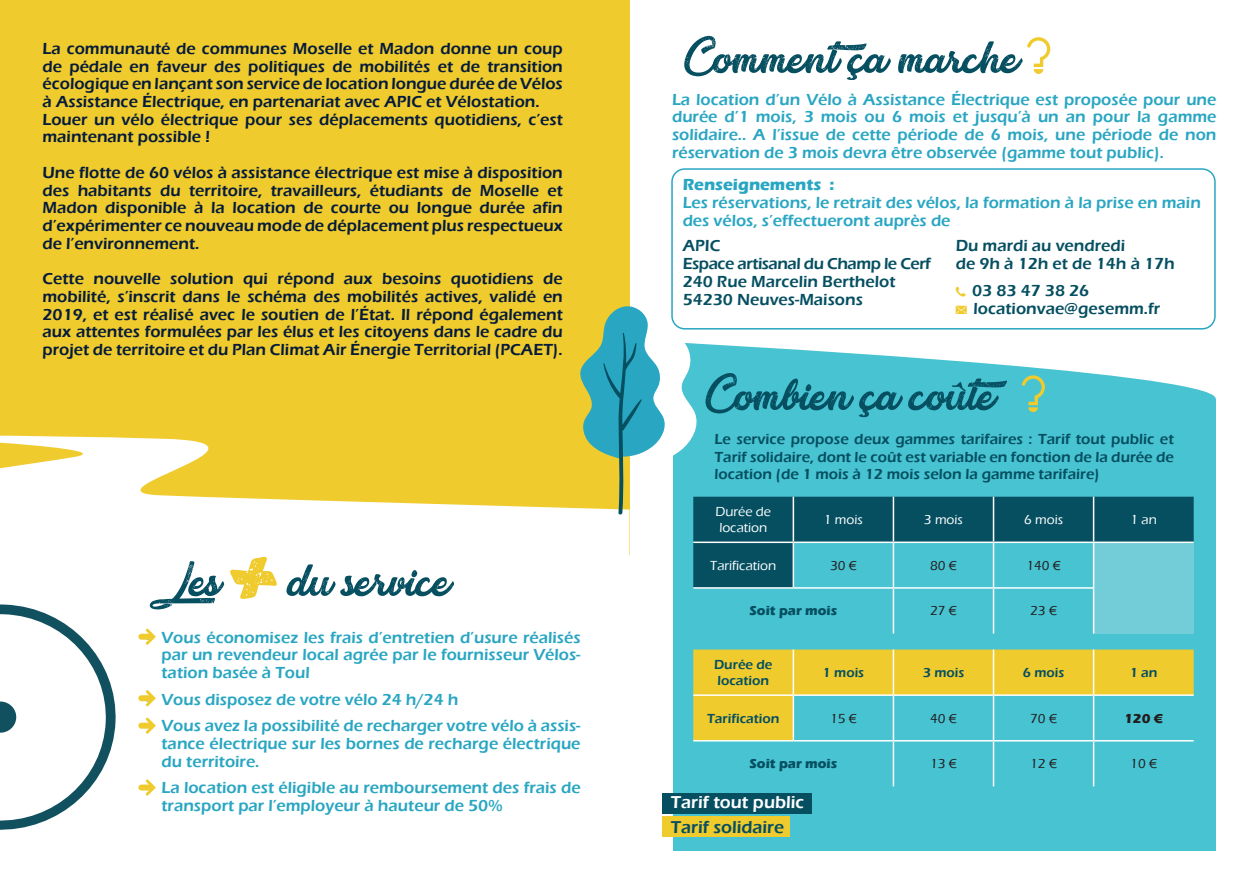
<style>
.page{position:relative;width:1259px;height:893px;background:#fff}
.page>*{position:absolute;margin:0;border:0;box-sizing:border-box;transform-origin:0 0}
.t1{font:205.8px "Atlantic Bentley";color:#efcb2d}
.t2{font:59.25px "Atlantic Bentley";color:#054f61}
.t3{font:600 17.7px "Eras ITC";color:#fff}
.t4{font:600 17.7px "Eras ITC";color:#054f61}
.t5{font:600 16.5px/17.7px "Eras ITC";color:#061b3b;text-align:justify}
.t6{font:600 16.5px/17.7px "Eras ITC";color:#29a6c2;text-align:justify}
.t7{font:600 16.5px/18px "Eras ITC";color:#054f61}
.t8{font:600 15px/17.7px "Eras ITC";color:#054f61;text-align:justify}
.t9{font:500 13.5px/16.2px "Eras ITC";color:#fff}
.t10{font:600 13.5px/16.2px "Eras ITC";color:#054f61}
.t11{font:500 13.5px "Eras ITC";color:#231f20}
.t12{font:700 13.5px "Eras ITC";color:#054f61}
.t13{font:700 13.5px "Eras ITC";color:#231f20}
.s1{font-weight:700}
</style>
<div class="page">
<svg style="left:700px;top:343px;width:515px;height:56px;fill:#48c3d1"></svg>
<div style="left:673px;top:399px;width:542px;height:451px;background:#48c3d1"></div>
<div style="left:0;top:0;width:629px;height:555px;background:#efcb2d"></div>
<svg style="left:0;top:435px;width:629px;height:120px;fill:#fff"></svg>
<svg style="left:579px;top:266px;width:121px;height:249px"></svg>
<svg style="left:693px;top:497px;width:500px;height:90px;fill:#054f61"></svg>
<div style="left:1093px;top:542px;width:100px;height:91px;background:#73cdd8"></div>
<hr style="left:792px;top:497px;width:2px;height:45px;background:#fff">
<hr style="left:892px;top:497px;width:2px;height:45px;background:#fff">
<hr style="left:992px;top:497px;width:2px;height:45px;background:#fff">
<hr style="left:1093px;top:497px;width:1px;height:45px;background:#fff">
<hr style="left:693px;top:542px;width:100px;height:1px;background:#fff">
<hr style="left:793px;top:542px;width:100px;height:1px;background:#fff">
<hr style="left:792px;top:543px;width:2px;height:44px;background:#fff">
<hr style="left:893px;top:542px;width:100px;height:1px;background:#fff">
<hr style="left:892px;top:543px;width:2px;height:44px;background:#fff">
<hr style="left:993px;top:542px;width:100px;height:1px;background:#fff">
<hr style="left:992px;top:543px;width:2px;height:44px;background:#fff">
<hr style="left:1093px;top:542px;width:100px;height:1px;background:#fff">
<hr style="left:1093px;top:543px;width:1px;height:44px;background:#fff">
<hr style="left:693px;top:587px;width:100px;height:2px;background:#fff">
<hr style="left:793px;top:587px;width:100px;height:2px;background:#fff">
<hr style="left:893px;top:587px;width:100px;height:2px;background:#fff">
<hr style="left:892px;top:589px;width:2px;height:44px;background:#fff">
<hr style="left:993px;top:587px;width:101px;height:2px;background:#fff">
<hr style="left:992px;top:589px;width:2px;height:44px;background:#fff">
<hr style="left:1093px;top:589px;width:1px;height:44px;background:#fff">
<svg style="left:693px;top:649px;width:500px;height:91px;fill:#efcb2d"></svg>
<hr style="left:792px;top:649px;width:2px;height:45px;background:#fff">
<hr style="left:892px;top:649px;width:2px;height:45px;background:#fff">
<hr style="left:992px;top:649px;width:2px;height:45px;background:#fff">
<hr style="left:1093px;top:649px;width:1px;height:45px;background:#fff">
<hr style="left:693px;top:694px;width:100px;height:2px;background:#fff">
<hr style="left:793px;top:694px;width:100px;height:2px;background:#fff">
<hr style="left:792px;top:696px;width:2px;height:44px;background:#fff">
<hr style="left:893px;top:694px;width:100px;height:2px;background:#fff">
<hr style="left:892px;top:696px;width:2px;height:44px;background:#fff">
<hr style="left:993px;top:694px;width:100px;height:2px;background:#fff">
<hr style="left:992px;top:696px;width:2px;height:44px;background:#fff">
<hr style="left:1093px;top:694px;width:100px;height:2px;background:#fff">
<hr style="left:1093px;top:696px;width:1px;height:44px;background:#fff">
<hr style="left:693px;top:740px;width:100px;height:1px;background:#fff">
<hr style="left:793px;top:740px;width:100px;height:1px;background:#fff">
<hr style="left:893px;top:740px;width:100px;height:1px;background:#fff">
<hr style="left:892px;top:741px;width:2px;height:45px;background:#fff">
<hr style="left:993px;top:740px;width:100px;height:1px;background:#fff">
<hr style="left:992px;top:741px;width:2px;height:45px;background:#fff">
<hr style="left:1093px;top:740px;width:100px;height:1px;background:#fff">
<hr style="left:1093px;top:741px;width:1px;height:45px;background:#fff">
<div style="left:662px;top:794px;width:149px;height:20px;background:#054f61"></div>
<div style="left:662px;top:817px;width:128px;height:20px;background:#efcb2d"></div>
<div style="left:141px;top:634px;width:10px;height:6px;background:#efcb2d"></div>
<svg style="left:143px;top:628px;width:13px;height:17px"></svg>
<div style="left:141px;top:695px;width:10px;height:6px;background:#efcb2d"></div>
<svg style="left:143px;top:690px;width:13px;height:17px"></svg>
<div style="left:141px;top:723px;width:10px;height:6px;background:#efcb2d"></div>
<svg style="left:143px;top:717px;width:13px;height:17px"></svg>
<div style="left:141px;top:784px;width:10px;height:6px;background:#efcb2d"></div>
<svg style="left:143px;top:779px;width:13px;height:17px"></svg>
<svg style="left:0;top:604px;width:116px;height:226px"></svg>
<svg style="left:1027px;top:37px;width:23px;height:37px"></svg>
<svg style="left:1021px;top:375px;width:24px;height:37px"></svg>
<div style="left:671px;top:168px;width:544px;height:162px;border:2px solid #29a6c2;border-radius:13px"></div>
<p class="t5" style="left:43px;top:40px;width:522px">La communauté de communes Moselle et Madon donne un coup de pédale en faveur des politiques de mobilités et de transition écologique en lançant son service de location longue durée de Vélos à Assistance Électrique, en partenariat avec APIC et Vélostation.</p>
<p class="t5" style="left:43px;top:110px;width:522px">Louer un vélo électrique pour ses déplacements quotidiens, c’est maintenant possible !</p>
<p class="t5" style="left:43px;top:164px;width:522px">Une flotte de 60 vélos à assistance électrique est mise à disposition des habitants du territoire, travailleurs, étudiants de Moselle et Madon disponible à la location de courte ou longue durée afin d’expérimenter ce nouveau mode de déplacement plus respectueux de l’environnement.</p>
<p class="t5" style="left:43px;top:270px;width:522px">Cette nouvelle solution qui répond aux besoins quotidiens de mobilité, s’inscrit dans le schéma des mobilités actives, validé en 2019, et est réalisé avec le soutien de l’État. Il répond également aux attentes formulées par les élus et les citoyens dans le cadre du projet de territoire et du Plan Climat Air Énergie Territorial (PCAET).</p>
<p class="t1" style="left:227px;top:453px;width:54px">+</p>
<p class="t2" style="left:149px;top:548px;width:305px">Les du service</p>
<p class="t6" style="left:161px;top:628px;width:420px;text-indent:-19px">• Vous économisez les frais d’entretien d’usure réalisés par un revendeur local agrée par le fournisseur Vélos&shy;tation basée à Toul</p>
<p class="t6" style="left:142px;top:690px;width:317px">• Vous disposez de votre vélo 24 h/24 h</p>
<p class="t6" style="left:161px;top:717px;width:420px;text-indent:-19px">• Vous avez la possibilité de recharger votre vélo à assis&shy;tance électrique sur les bornes de recharge électrique du territoire.</p>
<p class="t6" style="left:161px;top:779px;width:420px;text-indent:-19px">• La location est éligible au remboursement des frais de transport par l’employeur à hauteur de 50%</p>
<p class="t2" style="left:682px;top:25px;width:340px">Comment ça marche</p>
<p class="t6" style="left:672px;top:90px;width:546px">La location d’un Vélo à Assistance Électrique est proposée pour une durée d’1 mois, 3 mois ou 6 mois et jusqu’à un an pour la gamme solidaire.. A l’issue de cette période de 6 mois, une période de non réservation de 3 mois devra être observée (gamme tout public).</p>
<p class="t6" style="left:682px;top:176px;width:520px;text-align:left"><span class="s1">Renseignements :<br></span>Les réservations, le retrait des vélos, la formation à la prise en main des vélos, s’effectueront auprès de</p>
<p class="t7" style="left:682px;top:237px;width:250px">APIC<br>Espace artisanal du Champ le Cerf<br>240 Rue Marcelin Berthelot<br>54230 Neuves-Maisons</p>
<p class="t7" style="left:955px;top:237px;width:221px">Du mardi au vendredi<br>de 9h à 12h et de 14h à 17h</p>
<p class="t7" style="left:972px;top:282px;width:189px">03 83 47 38 26 locationvae@gesemm.fr</p>
<p class="t2" style="left:704px;top:362px;width:294px">Combien ça coûte</p>
<p class="t8" style="left:714px;top:430px;width:461px">Le service propose deux gammes tarifaires : Tarif tout public et Tarif solidaire, dont le coût est variable en fonction de la durée de location (de 1 mois à 12 mois selon la gamme tarifaire)</p>
<p class="t9" style="left:715px;top:504px;width:57px">Durée de location</p>
<p class="t9" style="left:824px;top:512px;width:41px">1 mois</p>
<p class="t9" style="left:924px;top:512px;width:41px">3 mois</p>
<p class="t9" style="left:1024px;top:512px;width:41px">6 mois</p>
<p class="t9" style="left:1130px;top:512px;width:28px">1 an</p>
<p class="t9" style="left:710px;top:557px;width:67px">Tarification</p>
<p class="t11" style="left:830px;top:558px;width:28px">30 €</p>
<p class="t11" style="left:930px;top:558px;width:28px">80 €</p>
<p class="t11" style="left:1026px;top:558px;width:36px">140 €</p>
<p class="t12" style="left:749px;top:603px;width:89px">Soit par mois</p>
<p class="t11" style="left:930px;top:603px;width:28px">27 €</p>
<p class="t11" style="left:1030px;top:603px;width:28px">23 €</p>
<p class="t10" style="left:714px;top:656px;width:60px">Durée de location</p>
<p class="t10" style="left:822px;top:664px;width:43px">1 mois</p>
<p class="t10" style="left:922px;top:664px;width:43px">3 mois</p>
<p class="t10" style="left:1022px;top:664px;width:43px">6 mois</p>
<p class="t10" style="left:1129px;top:664px;width:29px">1 an</p>
<p class="t10" style="left:707px;top:710px;width:74px">Tarification</p>
<p class="t11" style="left:830px;top:710px;width:28px">15 €</p>
<p class="t11" style="left:930px;top:710px;width:28px">40 €</p>
<p class="t11" style="left:1030px;top:710px;width:28px">70 €</p>
<p class="t13" style="left:1124px;top:710px;width:40px">120 €</p>
<p class="t12" style="left:749px;top:756px;width:89px">Soit par mois</p>
<p class="t11" style="left:930px;top:756px;width:28px">13 €</p>
<p class="t11" style="left:1030px;top:756px;width:28px">12 €</p>
<p class="t11" style="left:1130px;top:756px;width:28px">10 €</p>
<p class="t3" style="left:671px;top:792px;width:135px">Tarif tout public</p>
<p class="t4" style="left:671px;top:817px;width:115px">Tarif solidaire</p>
</div>
